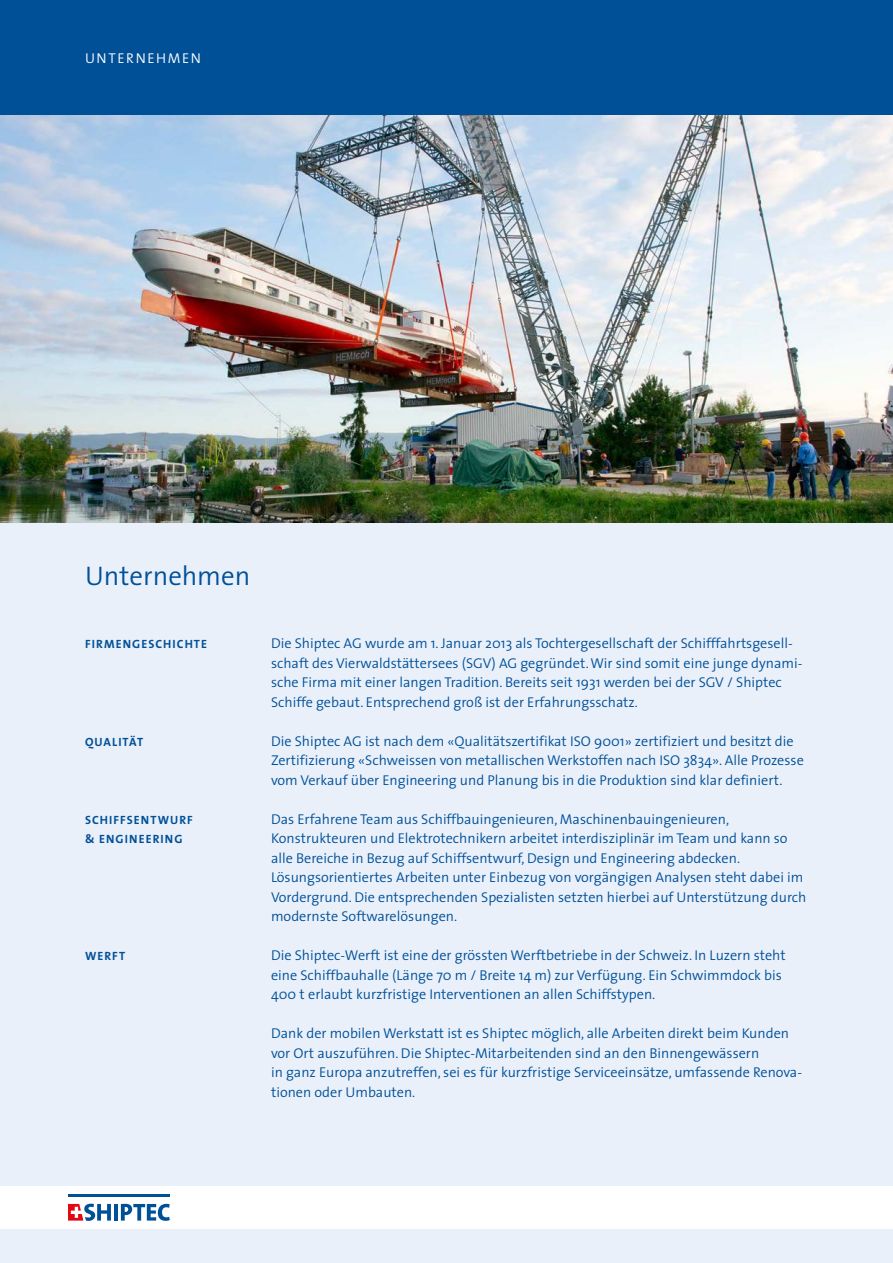
<style>
.page{position:relative;width:893px;height:1263px;background:#fff}
.page>*{position:absolute;margin:0;border:0;box-sizing:border-box;transform-origin:0 0}
.t1{font:300 27px "The Sans";color:#005098}
.t2{font:300 14.25px/19.5px "The Sans";color:#005098}
.t3{font:300 14.25px "The Sans";letter-spacing:.115em;color:#fff}
.t4{font:700 12px "The Sans";letter-spacing:.09em;color:#005098}
</style>
<div class="page">
<img style="left:0;top:115px;width:893px;height:408px">
<div style="left:0;top:523px;width:893px;height:740px;background:#eaf0fa"></div>
<div style="left:0;top:0;width:893px;height:115px;background:#005098"></div>
<div style="left:0;top:1186px;width:893px;height:43px;background:#fff"></div>
<svg style="left:68px;top:1204px;width:43px;height:17px"></svg>
<hr style="left:114px;top:1204px;width:4px;height:16px;background:#005098">
<svg style="left:121px;top:1204px;width:49px;height:17px"></svg>
<hr style="left:68px;top:1194px;width:101px;height:3px;background:#005098">
<p class="t3" style="left:85px;top:46px;width:117px">UNTERNEHMEN</p>
<h1 class="t1" style="left:85px;top:554px;width:167px">Unternehmen</h1>
<p class="t4" style="left:85px;top:634px;width:123px">FIRMENGESCHICHTE</p>
<p class="t2" style="left:271px;top:633px;width:533px">Die Shiptec AG wurde am 1. Januar 2013 als Tochtergesellschaft der Schifffahrtsgesell&shy;schaft des Vierwaldstättersees (SGV) AG gegründet. Wir sind somit eine junge dynami&shy;sche Firma mit einer langen Tradition. Bereits seit 1931 werden bei der SGV / Shiptec Schiffe gebaut. Entsprechend groß ist der Erfahrungsschatz.</p>
<p class="t4" style="left:85px;top:731px;width:60px">QUALITÄT</p>
<p class="t2" style="left:271px;top:730px;width:534px">Die Shiptec AG ist nach dem «Qualitätszertifikat ISO 9001» zertifiziert und besitzt die<br>Zertifizierung «Schweissen von metallischen Werkstoffen nach ISO 3834». Alle Prozesse vom Verkauf über Engineering und Planung bis in die Produktion sind klar definiert.</p>
<p class="t4" style="left:85px;top:809px;width:109px">SCHIFFSENTWURF</p>
<p class="t2" style="left:271px;top:808px;width:460px">Das Erfahrene Team aus Schiffbauingenieuren, Maschinenbauingenieuren,</p>
<p class="t4" style="left:85px;top:829px;width:99px">&amp; ENGINEERING</p>
<p class="t2" style="left:271px;top:828px;width:537px">Konstrukteuren und Elektrotechnikern arbeitet interdisziplinär im Team und kann so alle Bereiche in Bezug auf Schiffsentwurf, Design und Engineering abdecken.<br>Lösungsorientiertes Arbeiten unter Einbezug von vorgängigen Analysen steht dabei im Vordergrund. Die entsprechenden Spezialisten setzten hierbei auf Unterstützung durch modernste Softwarelösungen.</p>
<p class="t4" style="left:85px;top:946px;width:42px">WERFT</p>
<p class="t2" style="left:271px;top:945px;width:516px">Die Shiptec-Werft ist eine der grössten Werftbetriebe in der Schweiz. In Luzern steht eine Schiffbauhalle (Länge 70 m / Breite 14 m) zur Verfügung. Ein Schwimmdock bis<br>400 t erlaubt kurzfristige Interventionen an allen Schiffstypen.</p>
<p class="t2" style="left:271px;top:1023px;width:532px">Dank der mobilen Werkstatt ist es Shiptec möglich, alle Arbeiten direkt beim Kunden vor Ort auszuführen. Die Shiptec-Mitarbeitenden sind an den Binnengewässern<br>in ganz Europa anzutreffen, sei es für kurzfristige Serviceeinsätze, umfassende Renova&shy;tionen oder Umbauten.</p>
</div>
